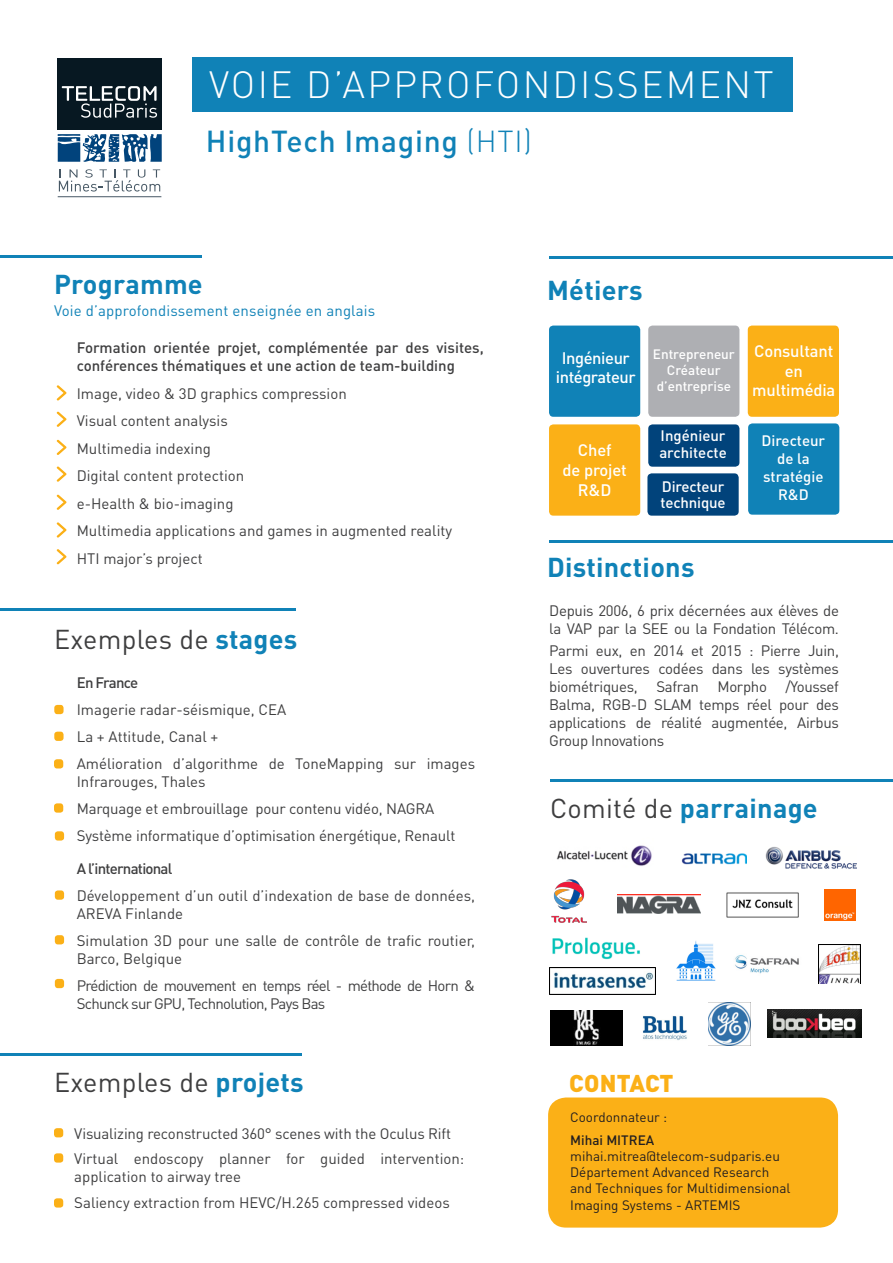
<style>
.page{position:relative;width:893px;height:1263px;background:#fff}
.page>*{position:absolute;margin:0;border:0;box-sizing:border-box;transform-origin:0 0}
.t1{font:300 37.5px "DINOT";letter-spacing:.06em;color:#fff}
.t2{font:500 30px "DINOT";letter-spacing:.025em;color:#1082b7}
.t3{font:700 27px "DINOT";letter-spacing:.01em;color:#1082b7}
.t4{font:27px "DINOT";letter-spacing:.01em;color:#3e3e3f}
.t5{font:900 24px "DINOT";letter-spacing:.005em;color:#fbb017}
.t6{font:500 16.5px/19.8px "DINOT";letter-spacing:-.01em;color:#fff;text-align:center}
.t7{font:15px/18px "DINOT";color:#3e3e3f}
.t8{font:500 15px/18px "DINOT";color:#3e3e3f}
.t9{font:15px/18px "DINOT";letter-spacing:-.05em;color:#3e3e3f}
.t10{font:15px/18px "DINOT";letter-spacing:-.02em;color:#3e3e3f}
.t11{font:500 15px/18px "DINOT";color:#fff}
.t12{font:15px "DINOT";letter-spacing:.01em;color:#1082b7}
.t13{font:500 15px "DINOT";letter-spacing:-.05em;color:#3e3e3f}
.t14{font:500 15px "DINOT";letter-spacing:-.055em;color:#3e3e3f}
.t15{font:13.5px "DINOT";color:#231f20}
.t16{font:500 13.5px/16.2px "DINOT";color:#fff;text-align:center}
.t17{font:500 13.5px "DINOT";color:#231f20}
.s1{font-weight:300}
.s2{font-weight:700;color:#1082b7}
.s3{font-weight:400;color:#3e3e3f}
</style>
<div class="page">
<svg style="left:59px;top:169px;width:101px;height:23px"></svg>
<hr style="left:58px;top:196px;width:103px;height:1px;background:#475865">
<div style="left:58px;top:58px;width:104px;height:71px;background:#071822"></div>
<svg style="left:58px;top:134px;width:104px;height:28px"></svg>
<svg style="left:62px;top:86px;width:95px;height:32px"></svg>
<div style="left:193px;top:57px;width:600px;height:55px;background:#1082b7"></div>
<div style="left:54px;top:705px;width:10px;height:9px;background:#fbb017;border-radius:3px"></div>
<div style="left:54px;top:732px;width:10px;height:9px;background:#fbb017;border-radius:3px"></div>
<div style="left:54px;top:759px;width:9px;height:9px;background:#fbb017;border-radius:3px"></div>
<div style="left:549px;top:326px;width:91px;height:91px;background:#1082b7;border-radius:4px"></div>
<div style="left:648px;top:326px;width:91px;height:91px;background:#aeafb3;border-radius:4px"></div>
<div style="left:748px;top:326px;width:91px;height:91px;background:#fbb017;border-radius:4px"></div>
<div style="left:549px;top:424px;width:91px;height:92px;background:#fbb017;border-radius:4px"></div>
<div style="left:648px;top:424px;width:91px;height:43px;background:#01437b;border-radius:4px"></div>
<hr style="left:0;top:255px;width:201px;height:2px;background:#1082b7">
<hr style="left:549px;top:256px;width:344px;height:2px;background:#1082b7">
<hr style="left:0;top:608px;width:295px;height:2px;background:#1082b7">
<hr style="left:549px;top:540px;width:344px;height:2px;background:#1082b7">
<div style="left:548px;top:1097px;width:290px;height:130px;background:#fbb017;border-radius:18px"></div>
<svg style="left:57px;top:385px;width:9px;height:16px"></svg>
<svg style="left:57px;top:412px;width:9px;height:15px"></svg>
<svg style="left:57px;top:440px;width:9px;height:15px"></svg>
<svg style="left:57px;top:466px;width:9px;height:16px"></svg>
<svg style="left:57px;top:495px;width:9px;height:15px"></svg>
<svg style="left:57px;top:522px;width:9px;height:16px"></svg>
<div style="left:54px;top:1128px;width:9px;height:9px;background:#fbb017;border-radius:3px"></div>
<div style="left:54px;top:803px;width:9px;height:10px;background:#fbb017;border-radius:3px"></div>
<div style="left:55px;top:831px;width:9px;height:9px;background:#fbb017;border-radius:3px"></div>
<div style="left:54px;top:1153px;width:9px;height:9px;background:#fbb017;border-radius:3px"></div>
<div style="left:54px;top:1198px;width:9px;height:9px;background:#fbb017;border-radius:3px"></div>
<div style="left:55px;top:890px;width:9px;height:10px;background:#fbb017;border-radius:3px"></div>
<hr style="left:550px;top:779px;width:343px;height:2px;background:#1082b7">
<img style="left:552px;top:879px;width:35px;height:44px">
<svg style="left:57px;top:549px;width:9px;height:15px"></svg>
<div style="left:55px;top:935px;width:9px;height:9px;background:#fbb017;border-radius:3px"></div>
<img style="left:556px;top:845px;width:96px;height:21px">
<img style="left:708px;top:1003px;width:42px;height:42px">
<img style="left:765px;top:847px;width:91px;height:22px">
<img style="left:618px;top:894px;width:82px;height:20px">
<img style="left:549px;top:967px;width:106px;height:27px">
<img style="left:643px;top:1016px;width:44px;height:25px">
<img style="left:818px;top:944px;width:42px;height:40px">
<img style="left:677px;top:940px;width:38px;height:41px">
<img style="left:735px;top:955px;width:64px;height:19px">
<img style="left:825px;top:890px;width:31px;height:31px">
<img style="left:681px;top:853px;width:65px;height:12px">
<div style="left:647px;top:473px;width:92px;height:43px;background:#01437b;border-radius:4px"></div>
<div style="left:748px;top:423px;width:91px;height:92px;background:#1082b7;border-radius:4px"></div>
<img style="left:551px;top:1010px;width:71px;height:36px">
<img style="left:552px;top:937px;width:88px;height:23px">
<img style="left:767px;top:1010px;width:94px;height:28px">
<img style="left:726px;top:892px;width:73px;height:26px">
<hr style="left:0;top:1053px;width:301px;height:2px;background:#1082b7">
<div style="left:55px;top:979px;width:9px;height:9px;background:#fbb017;border-radius:3px"></div>
<p class="t1" style="left:209px;top:59px;width:566px">VOIE D’APPROFONDISSEMENT</p>
<p class="t2" style="left:206px;top:120px;width:328px">HighTech Imaging <span class="s1">(HTI)</span></p>
<p class="t3" style="left:54px;top:266px;width:150px">Programme</p>
<p class="t12" style="left:54px;top:301px;width:323px">Voie d’approfondissement enseignée en anglais</p>
<p class="t8" style="left:77px;top:338px;width:409px">Formation orientée projet, complémentée par des visites, conférences thématiques et une action de team-building</p>
<p class="t7" style="left:77px;top:384px;width:272px">Image, video &amp; 3D graphics compression</p>
<p class="t7" style="left:77px;top:411px;width:153px">Visual content analysis</p>
<p class="t7" style="left:77px;top:439px;width:136px">Multimedia indexing</p>
<p class="t7" style="left:77px;top:466px;width:169px">Digital content protection</p>
<p class="t7" style="left:77px;top:494px;width:158px">e-Health &amp; bio-imaging</p>
<p class="t7" style="left:77px;top:521px;width:377px">Multimedia applications and games in augmented reality</p>
<p class="t7" style="left:77px;top:549px;width:127px">HTI major’s project</p>
<p class="t4" style="left:54px;top:621px;width:245px">Exemples de <span class="s2">stages</span></p>
<p class="t14" style="left:77px;top:672px;width:63px">En France</p>
<p class="t7" style="left:77px;top:700px;width:211px">Imagerie radar-séismique, CEA</p>
<p class="t7" style="left:77px;top:727px;width:143px">La + Attitude, Canal +</p>
<p class="t7" style="left:77px;top:754px;width:400px">Amélioration d’algorithme de ToneMapping sur images<br>Infrarouges, Thales</p>
<p class="t7" style="left:77px;top:799px;width:359px">Marquage et embrouillage pour contenu vidéo, NAGRA</p>
<p class="t7" style="left:77px;top:826px;width:380px">Système informatique d’optimisation énergétique, Renault</p>
<p class="t13" style="left:77px;top:858px;width:97px">A l’international</p>
<p class="t7" style="left:77px;top:886px;width:400px">Développement d’un outil d’indexation de base de données,<br>AREVA Finlande</p>
<p class="t7" style="left:77px;top:931px;width:400px">Simulation 3D pour une salle de contrôle de trafic routier,<br>Barco, Belgique</p>
<p class="t9" style="left:77px;top:976px;width:400px">Prédiction de mouvement en temps réel - méthode de Horn &amp;<br>Schunck sur GPU, Technolution, Pays Bas</p>
<p class="t4" style="left:54px;top:1064px;width:251px">Exemples de <span class="s2">projets</span></p>
<p class="t7" style="left:74px;top:1123px;width:378px">Visualizing reconstructed 360° scenes with the Oculus Rift</p>
<p class="t7" style="left:74px;top:1149px;width:391px">Virtual endoscopy planner for guided intervention: application to airway tree</p>
<p class="t7" style="left:74px;top:1192px;width:377px">Saliency extraction from HEVC/H.265 compressed videos</p>
<p class="t3" style="left:547px;top:272px;width:97px">Métiers</p>
<p class="t6" style="left:556px;top:347px;width:82px">Ingénieur intégrateur</p>
<p class="t6" style="left:578px;top:440px;width:35px">Chef</p>
<p class="t6" style="left:563px;top:459px;width:66px">de projet</p>
<p class="t6" style="left:578px;top:479px;width:35px">R&amp;D</p>
<p class="t16" style="left:653px;top:345px;width:83px">Entrepreneur<br>Créateur d’entreprise</p>
<p class="t11" style="left:659px;top:427px;width:69px;line-height:16.5px">Ingénieur architecte</p>
<p class="t11" style="left:660px;top:477px;width:67px;line-height:16.5px">Directeur technique</p>
<p class="t3" style="left:547px;top:549px;width:149px">Distinctions</p>
<p class="t6" style="left:752px;top:340px;width:85px">Consultant en multimédia</p>
<p class="t11" style="left:761px;top:431px;width:65px;text-align:center">Directeur de la stratégie<br>R&amp;D</p>
<p class="t10" style="left:549px;top:601px;width:291px">Depuis 2006, 6 prix décernées aux élèves de la VAP par la SEE ou la Fondation Télécom.</p>
<p class="t7" style="left:549px;top:641px;width:291px;text-align:justify">Parmi eux, en 2014 et 2015 : Pierre Juin, Les ouvertures codées dans les systèmes biométriques, Safran Morpho /Youssef Balma, RGB-D SLAM temps réel pour des applications de réalité augmentée, Airbus Group Innovations</p>
<p class="t3" style="left:550px;top:790px;width:269px"><span class="s3">Comité de</span> parrainage</p>
<p class="t5" style="left:569px;top:1067px;width:106px">CONTACT</p>
<p class="t15" style="left:570px;top:1108px;width:99px">Coordonnateur :</p>
<p class="t17" style="left:570px;top:1131px;width:86px">Mihai MITREA</p>
<p class="t15" style="left:570px;top:1147px;width:211px">mihai.mitrea@telecom-sudparis.eu</p>
<p class="t15" style="left:570px;top:1163px;width:201px">Département Advanced Research</p>
<p class="t15" style="left:570px;top:1179px;width:222px">and Techniques for Multidimensional</p>
<p class="t15" style="left:570px;top:1195px;width:172px">Imaging Systems - ARTEMIS</p>
</div>
